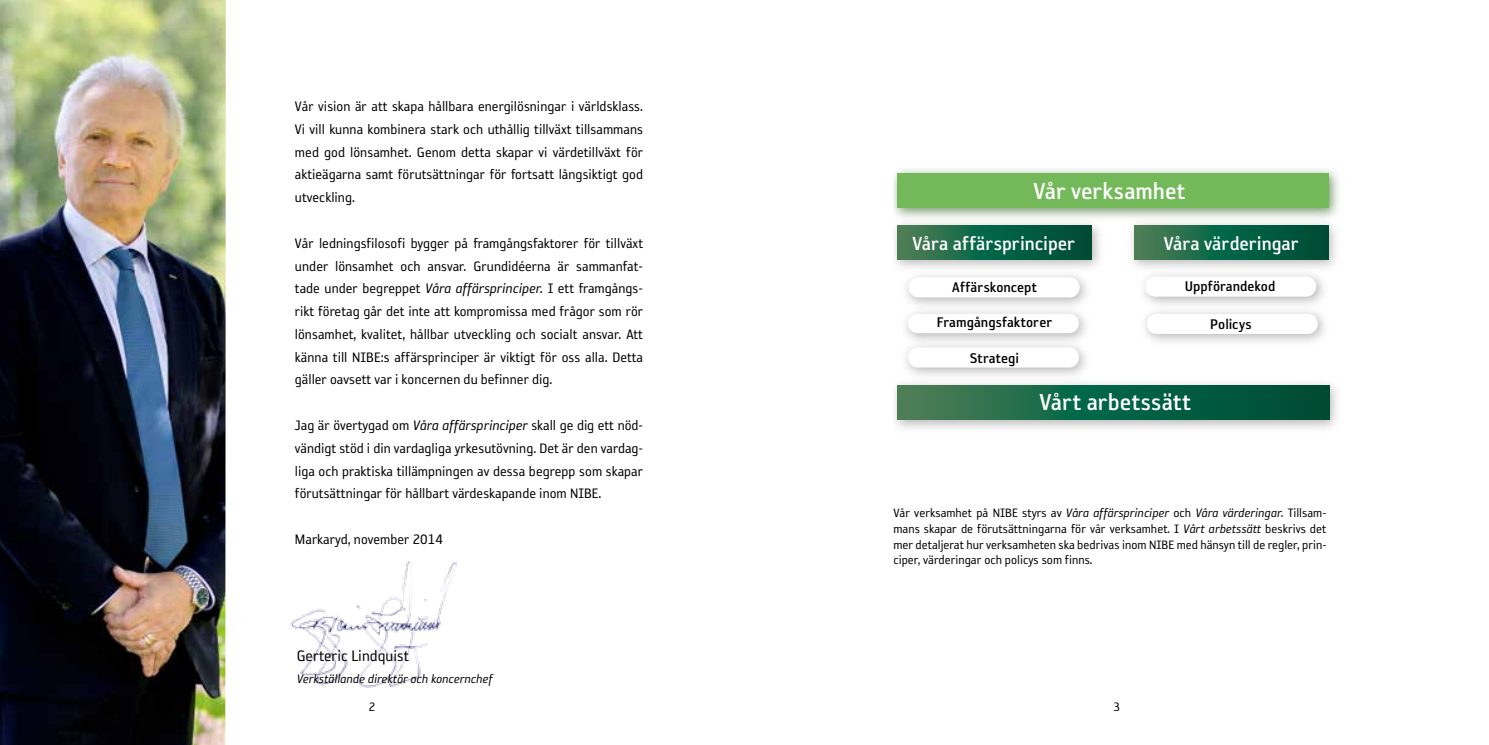
<style>
.page{position:relative;width:1489px;height:745px;background:#fff}
.page>*{position:absolute;margin:0;border:0;box-sizing:border-box;transform-origin:0 0}
.t1{font:26.43px "Reykjavik One OT B Gauge";color:#fff}
.t2{font:21.7px "Reykjavik One OT B Gauge";letter-spacing:-.005em;color:#fff}
.t3{font:17.5px "Reykjavik One OT A Gauge";color:#000}
.t4{font:16.1px "Reykjavik One OT B Gauge";color:#000}
.t5{font:15.75px/22.8px "Reykjavik One OT A Gauge";color:#000;text-align:justify}
.t6{font:14px/15.8px "Reykjavik One OT A Gauge";color:#000;text-align:justify}
.t7{font:italic 14px "Reykjavik One OT A Gauge";color:#000}
.s1{font-style:italic}
</style>
<div class="page">
<img style="left:905px;top:314px;width:181px;height:21px">
<div style="left:908px;top:313px;width:170px;height:20px;background:#fff;border-radius:10px"></div>
<img style="left:894px;top:225px;width:206px;height:51px">
<svg style="left:897px;top:225px;width:194px;height:34px;background:#136444"></svg>
<img style="left:1131px;top:225px;width:205px;height:39px">
<svg style="left:1134px;top:225px;width:193px;height:34px;background:#136444"></svg>
<img style="left:1144px;top:301px;width:181px;height:41px">
<div style="left:1146px;top:313px;width:171px;height:21px;background:#fff;border-radius:10px"></div>
<img style="left:893px;top:169px;width:446px;height:56px">
<div style="left:897px;top:174px;width:431px;height:34px;background:#74b959"></div>
<img style="left:894px;top:373px;width:443px;height:56px">
<svg style="left:897px;top:385px;width:431px;height:34px;background:#136444"></svg>
<img style="left:290px;top:561px;width:167px;height:127px">
<img style="left:0;top:0;width:226px;height:744px">
<p class="t5" style="left:295px;top:95px;width:350px">Vår vision är att skapa hållbara energilösningar i världsklass.<br>Vi vill kunna kombinera stark och uthållig tillväxt tillsammans med god lönsamhet. Genom detta skapar vi värdetillväxt för aktieägarna samt förutsättningar för fortsatt långsiktigt god utveckling.</p>
<p class="t5" style="left:295px;top:231px;width:350px">Vår ledningsfilosofi bygger på framgångsfaktorer för tillväxt under lönsamhet och ansvar. Grundidéerna är sammanfat&shy;tade under begreppet <span class="s1">Våra affärsprinciper.</span> I ett framgångs&shy;rikt företag går det inte att kompromissa med frågor som rör lönsamhet, kvalitet, hållbar utveckling och socialt ansvar. Att känna till NIBE:s affärsprinciper är viktigt för oss alla. Detta gäller oavsett var i koncernen du befinner dig.</p>
<p class="t5" style="left:295px;top:413px;width:349px">Jag är övertygad om <span class="s1">Våra affärsprinciper</span> skall ge dig ett nöd&shy;vändigt stöd i din vardagliga yrkesutövning. Det är den vardag&shy;liga och praktiska tillämpningen av dessa begrepp som skapar förutsättningar för hållbart värdeskapande inom NIBE.</p>
<p class="t5" style="left:295px;top:527px;width:149px">Markaryd, november 2014</p>
<p class="t3" style="left:297px;top:646px;width:114px">Gerteric Lindquist</p>
<p class="t7" style="left:297px;top:671px;width:197px">Verkställande direktör och koncernchef</p>
<h1 class="t1" style="left:1033px;top:177px;width:154px">Vår verksamhet</h1>
<h2 class="t2" style="left:912px;top:232px;width:164px">Våra affärsprinciper</h2>
<p class="t4" style="left:952px;top:278px;width:86px">Affärskoncept</p>
<p class="t4" style="left:936px;top:314px;width:117px">Framgångsfaktorer</p>
<p class="t4" style="left:969px;top:349px;width:51px">Strategi</p>
<h2 class="t2" style="left:1163px;top:232px;width:136px">Våra värderingar</h2>
<p class="t4" style="left:1184px;top:277px;width:92px">Uppförandekod</p>
<p class="t4" style="left:1210px;top:316px;width:43px">Policys</p>
<h1 class="t1" style="left:1039px;top:388px;width:153px">Vårt arbetssätt</h1>
<p class="t6" style="left:893px;top:504px;width:434px">Vår verksamhet på NIBE styrs av <span class="s1">Våra affärsprinciper</span> och <span class="s1">Våra värderingar.</span> Tillsam&shy;mans skapar de förutsättningarna för vår verksamhet. I <span class="s1">Vårt arbetssätt</span> beskrivs det mer detaljerat hur verksamheten ska bedrivas inom NIBE med hänsyn till de regler, prin&shy;ciper, värderingar och policys som finns.</p>
<p class="t6" style="left:369px;top:698px;width:8px">2</p>
<p class="t6" style="left:1113px;top:698px;width:8px">3</p>
</div>
